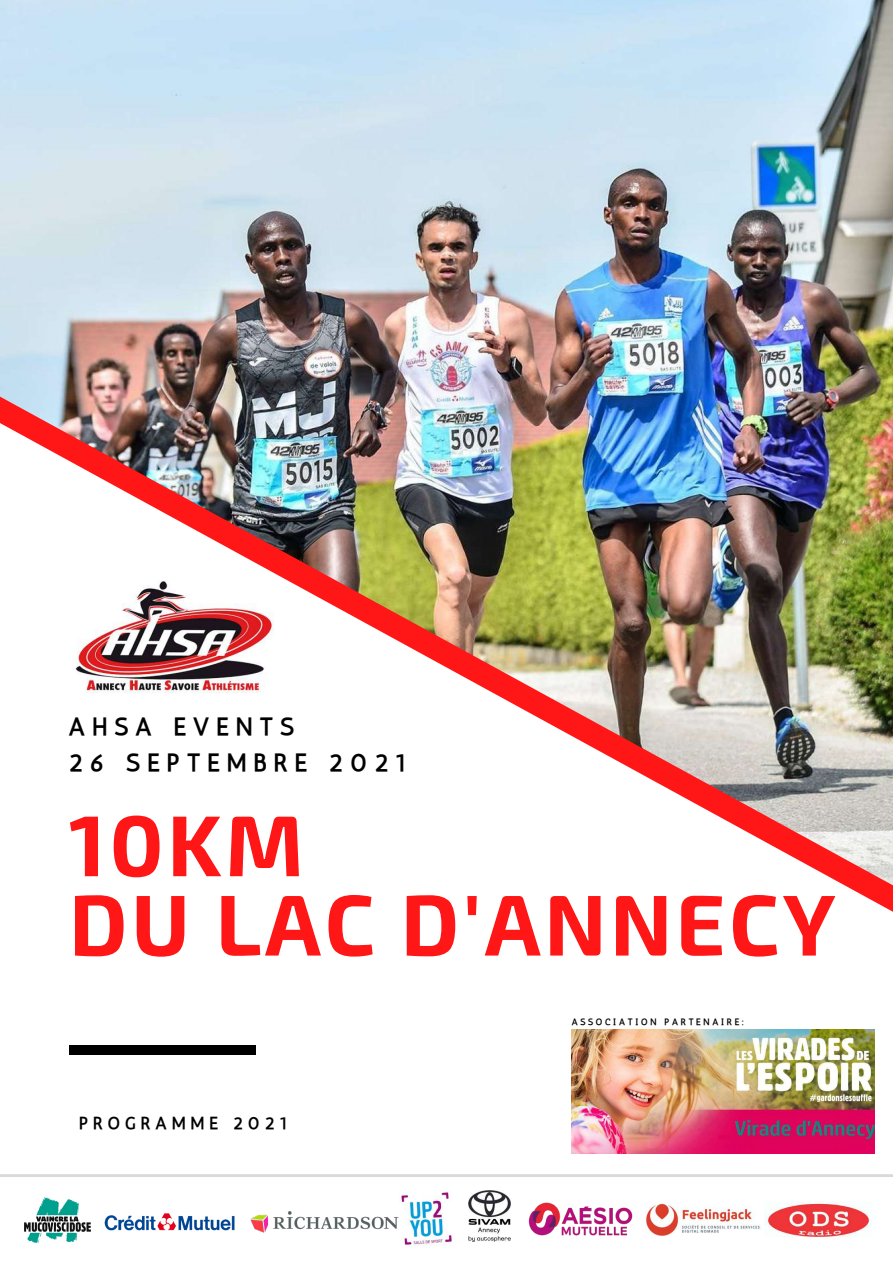
<style>
.page{position:relative;width:893px;height:1263px;background:#fff}
.page>*{position:absolute;margin:0;border:0;box-sizing:border-box;transform-origin:0 0}
.t1{font:700 86.25px/79.3px "Exo 2";letter-spacing:.04em;color:#ff1616}
.t2{font:24.3px/36px "CA Generated";letter-spacing:.3em;color:#000}
.t3{font:16.95px "CA Generated";letter-spacing:.3em;color:#000}
.t4{font:9px "CA Generated";letter-spacing:.3em;color:#000}
</style>
<div class="page">
<img style="left:0;top:0;width:893px;height:251px">
<img style="left:0;top:251px;width:893px;height:986px">
<div style="left:69px;top:1045px;width:186px;height:10px;background:#000"></div>
<div style="left:0;top:1174px;width:826px;height:89px;background:#fff"></div>
<img style="left:572px;top:1029px;width:302px;height:124px">
<img style="left:69px;top:577px;width:207px;height:122px">
<hr style="left:0;top:1174px;width:893px;height:3px;background:#d9d9d9">
<img style="left:645px;top:1203px;width:115px;height:33px">
<img style="left:528px;top:1202px;width:105px;height:34px">
<img style="left:764px;top:1202px;width:108px;height:34px">
<img style="left:24px;top:1197px;width:67px;height:46px">
<img style="left:400px;top:1190px;width:53px;height:55px">
<img style="left:469px;top:1190px;width:41px;height:52px">
<img style="left:250px;top:1211px;width:149px;height:22px">
<img style="left:104px;top:1213px;width:131px;height:18px">
<p class="t2" style="left:69px;top:708px;width:340px">AHSA EVENTS<br>26 SEPTEMBRE 2021</p>
<h1 class="t1" style="left:69px;top:801px;width:768px">10KM<br>DU LAC D'ANNECY</h1>
<p class="t3" style="left:79px;top:1113px;width:210px">PROGRAMME 2021</p>
<p class="t4" style="left:572px;top:1016px;width:174px">ASSOCIATION PARTENAIRE:</p>
</div>
